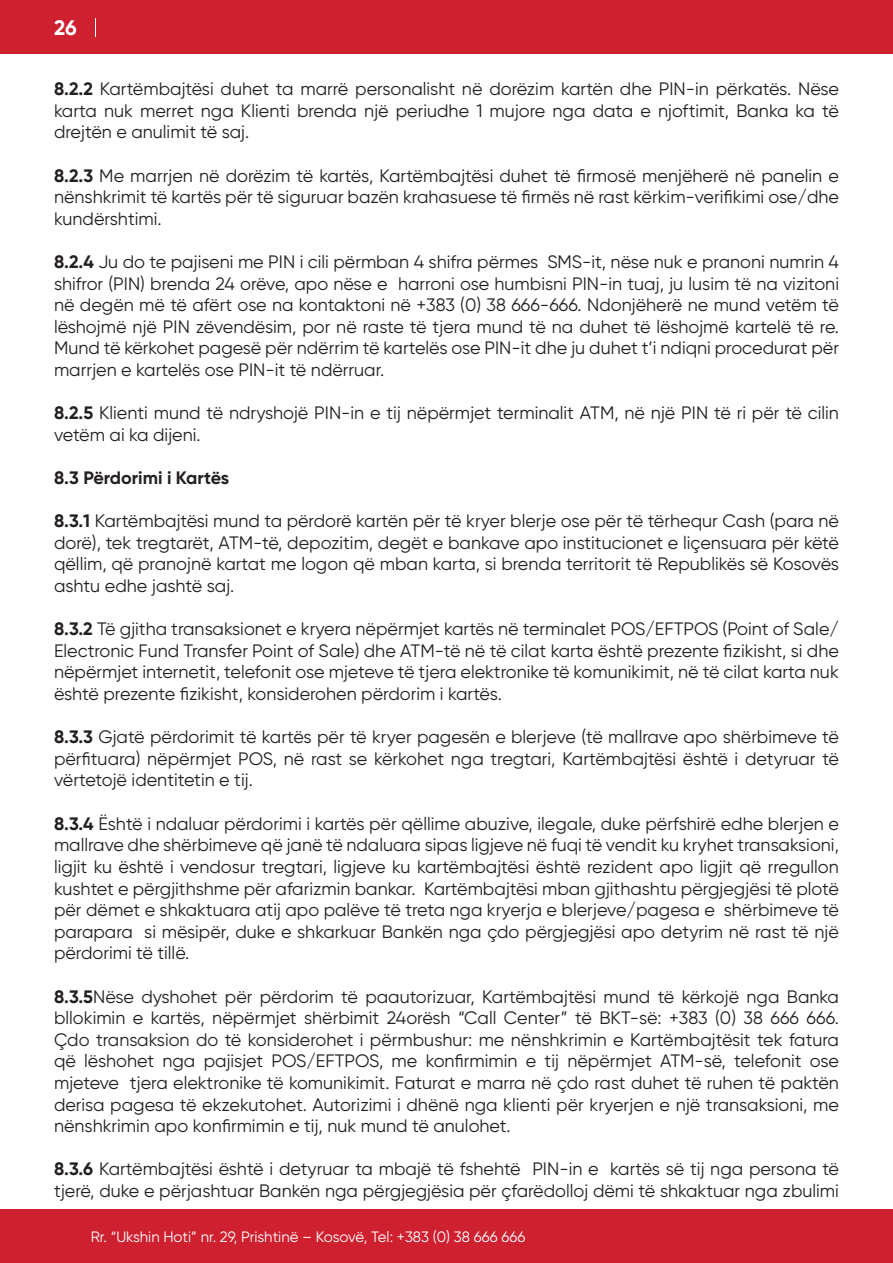
<style>
.page{position:relative;width:893px;height:1263px;background:#fff}
.page>*{position:absolute;margin:0;border:0;box-sizing:border-box;transform-origin:0 0}
.t1{font:700 21px "Gilroy";color:#fff}
.t2{font:18px/21.6px "Gilroy";color:#231f20;text-align:justify}
.t3{font:700 18px "Gilroy";color:#231f20}
.t4{font:15px "Gilroy";color:#fff}
.s1{font-weight:700}
</style>
<div class="page">
<div style="left:0;top:0;width:893px;height:54px;background:#cf202f"></div>
<div style="left:0;top:1209px;width:893px;height:54px;background:#cf202f"></div>
<svg style="left:95px;top:18px;width:1px;height:19px"></svg>
<p class="t1" style="left:54px;top:14px;width:24px">26</p>
<p class="t2" style="left:54px;top:78px;width:786px"><span class="s1">8.2.2</span> Kartëmbajtësi duhet ta marrë personalisht në dorëzim kartën dhe PIN-in përkatës. Nëse karta nuk merret nga Klienti brenda një periudhe 1 mujore nga data e njoftimit, Banka ka të drejtën e anulimit të saj.</p>
<p class="t2" style="left:54px;top:164px;width:786px"><span class="s1">8.2.3</span> Me marrjen në dorëzim të kartës, Kartëmbajtësi duhet të firmosë menjëherë në panelin e nënshkrimit të kartës për të siguruar bazën krahasuese të firmës në rast kërkim-verifikimi ose/dhe kundërshtimi.</p>
<p class="t2" style="left:54px;top:251px;width:786px"><span class="s1">8.2.4</span> Ju do te pajiseni me PIN i cili përmban 4 shifra përmes SMS-it, nëse nuk e pranoni numrin 4 shifror (PIN) brenda 24 orëve, apo nëse e harroni ose humbisni PIN-in tuaj, ju lusim të na vizitoni në degën më të afërt ose na kontaktoni në +383 (0) 38 666-666. Ndonjëherë ne mund vetëm të lëshojmë një PIN zëvendësim, por në raste të tjera mund të na duhet të lëshojmë kartelë të re.<br>Mund të kërkohet pagesë për ndërrim të kartelës ose PIN-it dhe ju duhet t’i ndiqni procedurat për marrjen e kartelës ose PIN-it të ndërruar.</p>
<p class="t2" style="left:54px;top:402px;width:786px"><span class="s1">8.2.5</span> Klienti mund të ndryshojë PIN-in e tij nëpërmjet terminalit ATM, në një PIN të ri për të cilin vetëm ai ka dijeni.</p>
<p class="t3" style="left:54px;top:466px;width:177px">8.3 Përdorimi i Kartës</p>
<p class="t2" style="left:54px;top:510px;width:787px"><span class="s1">8.3.1</span> Kartëmbajtësi mund ta përdorë kartën për të kryer blerje ose për të tërhequr Cash (para në dorë), tek tregtarët, ATM-të, depozitim, degët e bankave apo institucionet e liçensuara për këtë qëllim, që pranojnë kartat me logon që mban karta, si brenda territorit të Republikës së Kosovës ashtu edhe jashtë saj.</p>
<p class="t2" style="left:54px;top:618px;width:786px"><span class="s1">8.3.2</span> Të gjitha transaksionet e kryera nëpërmjet kartës në terminalet POS/EFTPOS (Point of Sale/ Electronic Fund Transfer Point of Sale) dhe ATM-të në të cilat karta është prezente fizikisht, si dhe nëpërmjet internetit, telefonit ose mjeteve të tjera elektronike të komunikimit, në të cilat karta nuk është prezente fizikisht, konsiderohen përdorim i kartës.</p>
<p class="t2" style="left:54px;top:726px;width:786px"><span class="s1">8.3.3</span> Gjatë përdorimit të kartës për të kryer pagesën e blerjeve (të mallrave apo shërbimeve të përfituara) nëpërmjet POS, në rast se kërkohet nga tregtari, Kartëmbajtësi është i detyruar të vërtetojë identitetin e tij.</p>
<p class="t2" style="left:54px;top:812px;width:787px"><span class="s1">8.3.4</span> Është i ndaluar përdorimi i kartës për qëllime abuzive, ilegale, duke përfshirë edhe blerjen e mallrave dhe shërbimeve që janë të ndaluara sipas ligjeve në fuqi të vendit ku kryhet transaksioni, ligjit ku është i vendosur tregtari, ligjeve ku kartëmbajtësi është rezident apo ligjit që rregullon kushtet e përgjithshme për afarizmin bankar. Kartëmbajtësi mban gjithashtu përgjegjësi të plotë për dëmet e shkaktuara atij apo palëve të treta nga kryerja e blerjeve/pagesa e shërbimeve të parapara si mësipër, duke e shkarkuar Bankën nga çdo përgjegjësi apo detyrim në rast të një përdorimi të tillë.</p>
<p class="t2" style="left:54px;top:985px;width:786px"><span class="s1">8.3.5</span>Nëse dyshohet për përdorim të paautorizuar, Kartëmbajtësi mund të kërkojë nga Banka bllokimin e kartës, nëpërmjet shërbimit 24orësh “Call Center” të BKT-së: +383 (0) 38 666 666.<br>Çdo transaksion do të konsiderohet i përmbushur: me nënshkrimin e Kartëmbajtësit tek fatura që lëshohet nga pajisjet POS/EFTPOS, me konfirmimin e tij nëpërmjet ATM-së, telefonit ose mjeteve tjera elektronike të komunikimit. Faturat e marra në çdo rast duhet të ruhen të paktën derisa pagesa të ekzekutohet. Autorizimi i dhënë nga klienti për kryerjen e një transaksioni, me nënshkrimin apo konfirmimin e tij, nuk mund të anulohet.</p>
<p class="t2" style="left:54px;top:1158px;width:786px"><span class="s1">8.3.6</span> Kartëmbajtësi është i detyruar ta mbajë të fshehtë PIN-in e kartës së tij nga persona të tjerë, duke e përjashtuar Bankën nga përgjegjësia për çfarëdolloj dëmi të shkaktuar nga zbulimi</p>
<p class="t4" style="left:91px;top:1227px;width:436px">Rr. “Ukshin Hoti” nr. 29, Prishtinë – Kosovë, Tel: +383 (0) 38 666 666</p>
</div>
